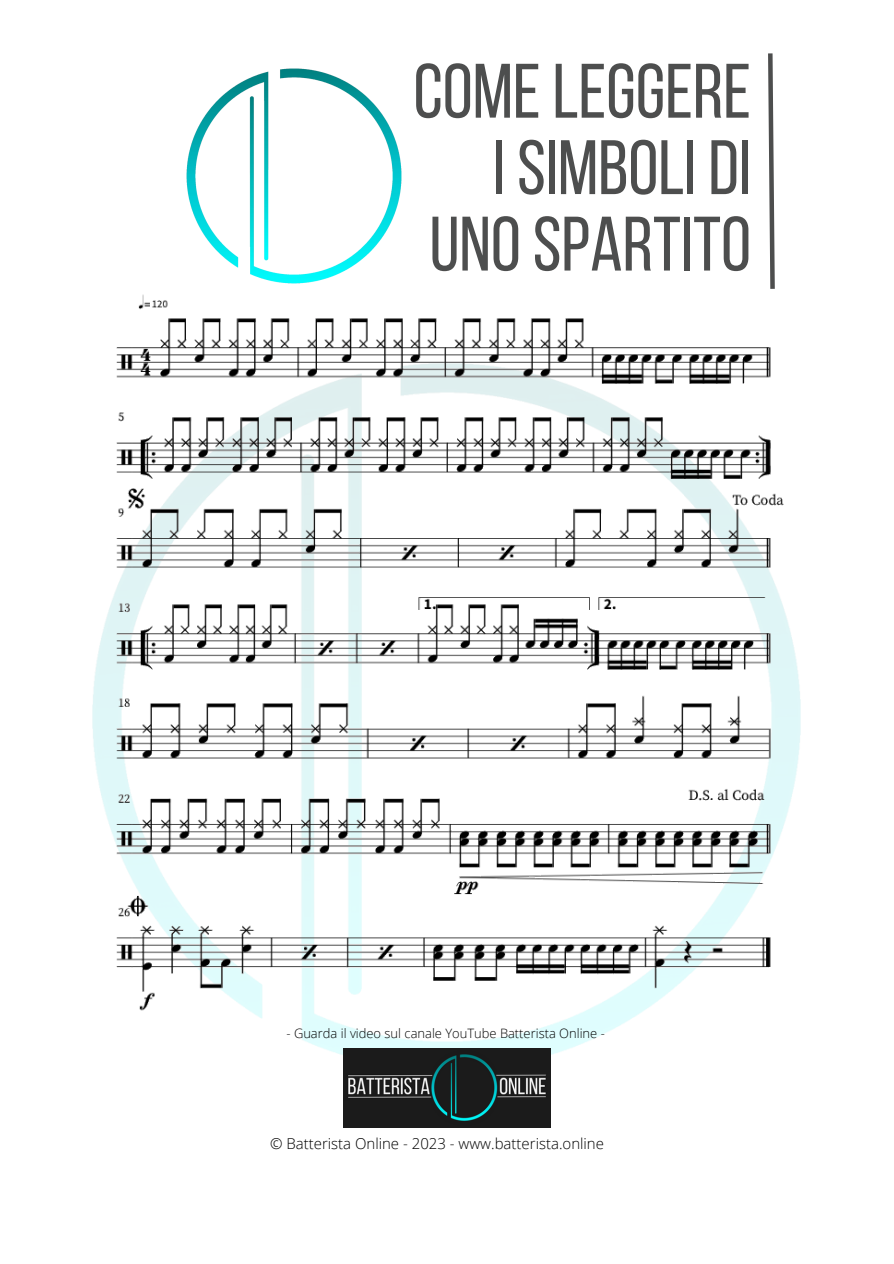
<style>
.page{position:relative;width:894px;height:1264px;background:#fff}
.page>*{position:absolute;margin:0;border:0;box-sizing:border-box;transform-origin:0 0}
.t1{font:76.95px/76.3px "Bebas Neue";color:#4d4e4e;text-align:right}
.t2{font:300 15px "Open Sans";color:#000}
.t3{font:300 12.9px "Open Sans";color:#000}
</style>
<div class="page">
<img style="left:92px;top:628px;width:709px;height:460px">
<img style="left:186px;top:68px;width:216px;height:216px">
<img style="left:344px;top:1048px;width:206px;height:79px">
<svg style="left:768px;top:53px;width:7px;height:236px"></svg>
<img style="left:103px;top:294px;width:686px;height:731px">
<h1 class="t1" style="left:413px;top:60px;width:339px">COMELEGGERE<br>I SIMBOLI DI<br>UNOSPARTITO</h1>
<p class="t3" style="left:286px;top:1023px;width:320px">- Guarda il video sul canale YouTube Batterista Online -</p>
<p class="t2" style="left:270px;top:1133px;width:335px">© Batterista Online - 2023 - www.batterista.online</p>
</div>
